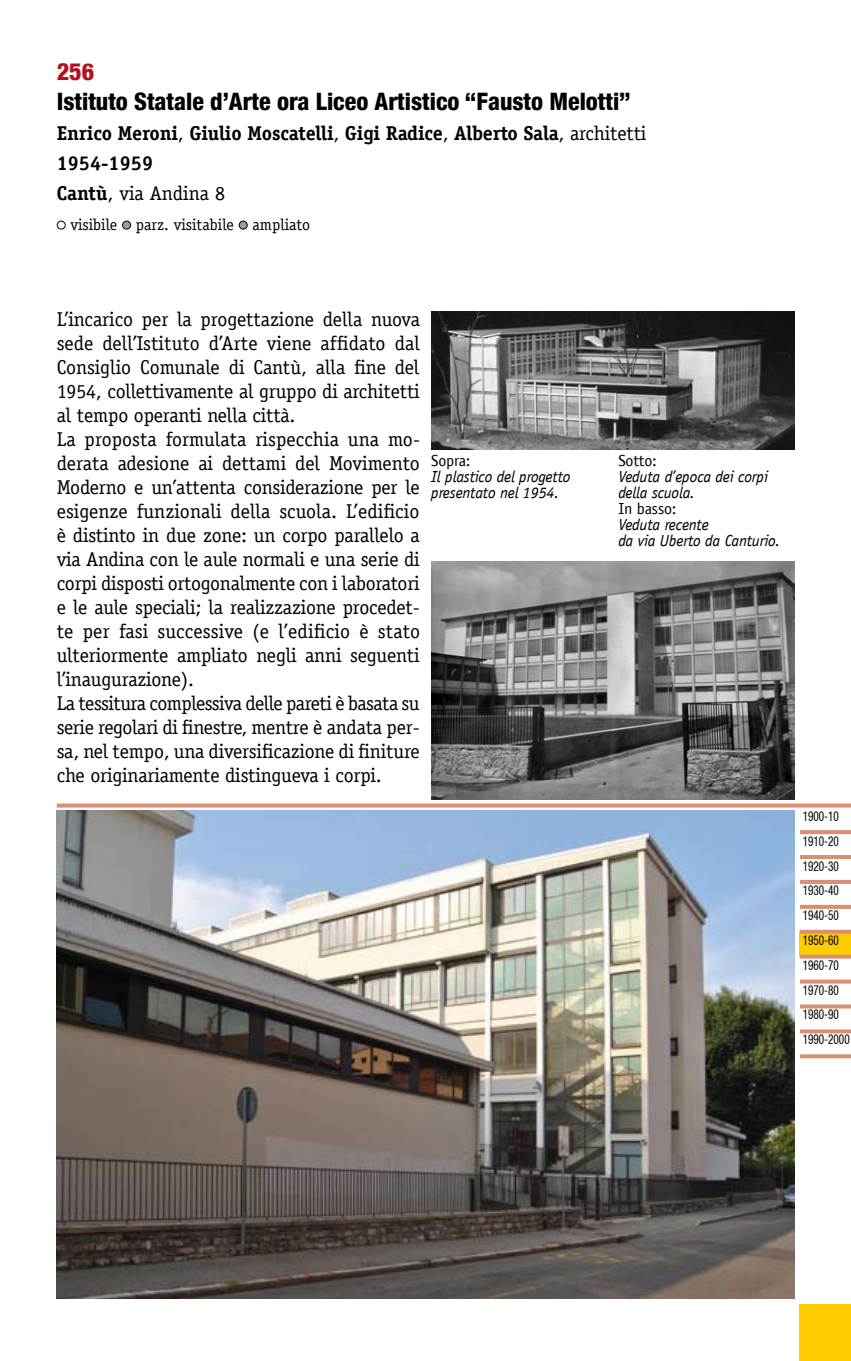
<style>
.page{position:relative;width:851px;height:1361px;background:#fff}
.page>*{position:absolute;margin:0;border:0;box-sizing:border-box;transform-origin:0 0}
.t1{font:800 condensed 24px "Helvetica 87";color:#000}
.t2{font:800 condensed 24px "Helvetica 87";color:#b6101d}
.t3{font:20px/24px "Officina Serif LT";letter-spacing:-.01em;color:#000}
.t4{font:700 20px/30px "Officina Serif LT";letter-spacing:-.01em;color:#000}
.t5{font:italic 16px/16px "Officina Sans LT";letter-spacing:-.01em;color:#000}
.t6{font:16px "Officina Serif LT";color:#000}
.t7{font:16px "Officina Sans LT";letter-spacing:-.01em;color:#000}
.t8{font:condensed 14px/24.8px "Helvetica 57";color:#000;scale:.8 1}
.s1{font-weight:400}
</style>
<div class="page">
<div style="left:799px;top:931px;width:51px;height:25px;background:#fc0"></div>
<svg style="left:800px;top:830px;width:50px;height:4px"></svg>
<hr style="left:799px;top:855px;width:51px;height:4px;background:#d98f74">
<hr style="left:799px;top:880px;width:51px;height:4px;background:#d98f74">
<svg style="left:800px;top:905px;width:50px;height:4px"></svg>
<svg style="left:800px;top:930px;width:50px;height:4px"></svg>
<svg style="left:799px;top:954px;width:51px;height:4px"></svg>
<svg style="left:800px;top:979px;width:50px;height:4px"></svg>
<svg style="left:800px;top:1004px;width:50px;height:4px"></svg>
<svg style="left:800px;top:1029px;width:50px;height:4px"></svg>
<svg style="left:800px;top:1054px;width:50px;height:4px"></svg>
<svg style="left:57px;top:803px;width:793px;height:4px;background:#de9d86"></svg>
<div style="left:57px;top:221px;width:9px;height:9px;border:1px solid #000;border-radius:50%"></div>
<div style="left:123px;top:221px;width:8px;height:8px;background:#9c9d9f;border-radius:50%"></div>
<div style="left:122px;top:221px;width:9px;height:9px;border:1px solid #000;border-radius:50%"></div>
<div style="left:239px;top:221px;width:8px;height:8px;background:#9c9d9f;border-radius:50%"></div>
<div style="left:239px;top:221px;width:9px;height:9px;border:1px solid #000;border-radius:50%"></div>
<div style="left:799px;top:1304px;width:51px;height:57px;background:#fc0"></div>
<img style="left:431px;top:312px;width:363px;height:137px">
<img style="left:431px;top:561px;width:363px;height:238px">
<img style="left:57px;top:811px;width:737px;height:487px">
<p class="t2" style="left:57px;top:56px;width:39px">256</p>
<p class="t1" style="left:57px;top:86px;width:575px">Istituto Statale d’Arte ora Liceo Artistico “Fausto Melotti”</p>
<p class="t4" style="left:57px;top:118px;width:591px">Enrico Meroni<span class="s1">,</span> Giulio Moscatelli<span class="s1">,</span> Gigi Radice<span class="s1">,</span> Alberto Sala<span class="s1">, architetti<br></span>1954-1959<br>Cantù<span class="s1">, via Andina 8</span></p>
<p class="t6" style="left:70px;top:215px;width:241px">visibile parz. visitabile ampliato</p>
<p class="t3" style="left:57px;top:307px;width:365px">L’incarico per la progettazione della nuova sede dell’Istituto d’Arte viene affidato dal Consiglio Comunale di Cantù, alla fine del 1954, collettivamente al gruppo di architetti al tempo operanti nella città.<br>La proposta formulata rispecchia una mo&shy;derata adesione ai dettami del Movimento Moderno e un’attenta considerazione per le esigenze funzionali della scuola. L’edificio è distinto in due zone: un corpo parallelo a via Andina con le aule normali e una serie di corpi disposti ortogonalmente con i laboratori e le aule speciali; la realizzazione procedet&shy;te per fasi successive (e l’edificio è stato ulteriormente ampliato negli anni seguenti l’inaugurazione).<br>La tessitura complessiva delle pareti è basata su serie regolari di finestre, mentre è andata per&shy;sa, nel tempo, una diversificazione di finiture che originariamente distingueva i corpi.</p>
<p class="t7" style="left:431px;top:452px;width:41px">Sopra:</p>
<p class="t5" style="left:431px;top:469px;width:141px">Il plastico del progetto presentato nel 1954.</p>
<p class="t7" style="left:618px;top:452px;width:40px">Sotto:</p>
<p class="t5" style="left:618px;top:469px;width:151px">Veduta d’epoca dei corpi della scuola.</p>
<p class="t7" style="left:618px;top:500px;width:60px">In basso:</p>
<p class="t5" style="left:618px;top:517px;width:163px">Veduta recente<br>da via Uberto da Canturio.</p>
<p class="t8" style="left:802px;top:803px;width:60px">1900-10<br>1910-20<br>1920-30<br>1930-40<br>1940-50<br>1950-60<br>1960-70<br>1970-80<br>1980-90<br>1990-2000</p>
</div>
